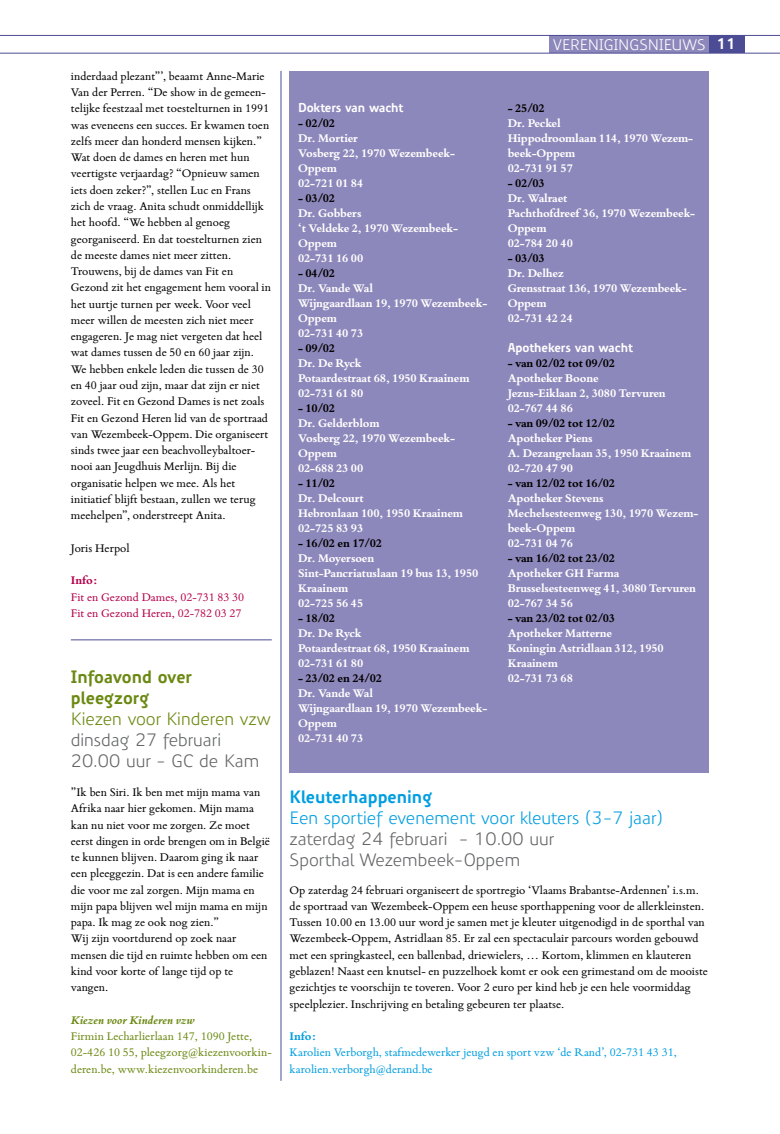
<style>
.page{position:relative;width:780px;height:1134px;background:#fff}
.page>*{position:absolute;margin:0;border:0;box-sizing:border-box;transform-origin:0 0}
.t1{font:17.5px/21px "Precious Sans";color:#646567}
.t2{font:17.5px "Precious Sans";color:#009ee0}
.t3{font:700 17.5px/21px "Precious Sans";color:#6b8912}
.t4{font:17.5px "Precious Sans";color:#6b8912}
.t5{font:700 17.5px "Precious Sans";color:#009ee0}
.t6{font:15px "Precious Sans";color:#fff}
.t7{font:700 15px "Precious Sans";color:#fff}
.t8{font:12.5px/16.2px "Bembo Book MT Pro";color:#000}
.t9{font:700 12.5px/15px "Bembo Book MT Pro";letter-spacing:-.01em;color:#fff}
.t10{font:700 12.5px "Bembo Book MT Pro";letter-spacing:-.01em;color:#000}
.t11{font:12.5px/16.2px "Bembo Book MT Pro";color:#6b8912}
.t12{font:12.5px/16.2px "Bembo Book MT Pro";color:#009ee0}
.t13{font:12.5px/16.2px "Bembo Book MT Pro";color:#b5004b}
.t14{font:700 12.5px "Precious Sans";letter-spacing:-.01em;color:#fff}
.t15{font:italic 700 12.5px "Bembo Book MT Pro";color:#6b8912}
.t16{font:700 12.5px "Bembo Book MT Pro";color:#b5004b}
.t17{font:700 12.5px "Bembo Book MT Pro";color:#009ee0}
</style>
<div class="page">
<div style="left:709px;top:35px;width:35px;height:18px;background:#4c4c95"></div>
<div style="left:549px;top:35px;width:160px;height:18px;background:#8d88bb"></div>
<hr style="left:0;top:35px;width:780px;height:1px;background:#4c4c95">
<hr style="left:0;top:53px;width:780px;height:1px;background:#4c4c95">
<div style="left:289px;top:71px;width:420px;height:701px;background:#8d88bb"></div>
<hr style="left:71px;top:639px;width:201px;height:1px;background:#4c4c95">
<hr style="left:281px;top:71px;width:1px;height:1010px;background:#4c4c95">
<p class="t8" style="left:71px;top:67px;width:201px">inderdaad plezant”’, beaamt Anne-Marie Van der Perren. “De show in de gemeen&shy;telijke feestzaal met toestelturnen in 1991 was eveneens een succes. Er kwamen toen zelfs meer dan honderd mensen kijken.” Wat doen de dames en heren met hun veertigste verjaardag? “Opnieuw samen iets doen zeker?”, stellen Luc en Frans zich de vraag. Anita schudt onmiddellijk het hoofd. “We hebben al genoeg georganiseerd. En dat toestelturnen zien de meeste dames niet meer zitten.<br>Trouwens, bij de dames van Fit en Gezond zit het engagement hem vooral in het uurtje turnen per week. Voor veel meer willen de meesten zich niet meer engageren. Je mag niet vergeten dat heel wat dames tussen de 50 en 60 jaar zijn.<br>We hebben enkele leden die tussen de 30 en 40 jaar oud zijn, maar dat zijn er niet zoveel. Fit en Gezond Dames is net zoals Fit en Gezond Heren lid van de sportraad van Wezembeek-Oppem. Die organiseert sinds twee jaar een beachvolleybaltoer&shy;nooi aan Jeugdhuis Merlijn. Bij die organisatie helpen we mee. Als het initiatief blijft bestaan, zullen we terug meehelpen”, onderstreept Anita.</p>
<p class="t8" style="left:71px;top:539px;width:60px">Joris Herpol</p>
<p class="t16" style="left:71px;top:572px;width:28px">Info:</p>
<p class="t13" style="left:71px;top:588px;width:175px">Fit en Gezond Dames, 02-731 83 30<br>Fit en Gezond Heren, 02-782 03 27</p>
<h1 class="t3" style="left:71px;top:667px;width:123px">Infoavond over pleegzorg</h1>
<h1 class="t4" style="left:71px;top:708px;width:201px">Kiezen voor Kinderen vzw</h1>
<h1 class="t1" style="left:71px;top:729px;width:190px">dinsdag 27 februari<br>20.00 uur - GC de Kam</h1>
<p class="t8" style="left:71px;top:783px;width:201px">”Ik ben Siri. Ik ben met mijn mama van Afrika naar hier gekomen. Mijn mama kan nu niet voor me zorgen. Ze moet eerst dingen in orde brengen om in België te kunnen blijven. Daarom ging ik naar een pleeggezin. Dat is een andere familie die voor me zal zorgen. Mijn mama en mijn papa blijven wel mijn mama en mijn papa. Ik mag ze ook nog zien.”<br>Wij zijn voortdurend op zoek naar mensen die tijd en ruimte hebben om een kind voor korte of lange tijd op te vangen.</p>
<p class="t15" style="left:71px;top:1012px;width:125px">Kiezen voor Kinderen vzw</p>
<p class="t11" style="left:71px;top:1027px;width:202px">Firmin Lecharlierlaan 147, 1090 Jette,<br>02-426 10 55, pleegzorg@kiezenvoorkin&shy;deren.be, www.kiezenvoorkinderen.be</p>
<p class="t6" style="left:553px;top:35px;width:154px">VERENIGINGSNIEUWS</p>
<p class="t7" style="left:717px;top:34px;width:21px">11</p>
<p class="t14" style="left:298px;top:100px;width:107px">Dokters van wacht</p>
<p class="t10" style="left:298px;top:115px;width:39px">- 02/02</p>
<p class="t9" style="left:298px;top:130px;width:158px">Dr. Mortier<br>Vosberg 22, 1970 Wezembeek-<br>Oppem<br>02-721 01 84</p>
<p class="t10" style="left:298px;top:190px;width:39px">- 03/02</p>
<p class="t9" style="left:298px;top:205px;width:161px">Dr. Gobbers<br>‘t Veldeke 2, 1970 Wezembeek-<br>Oppem<br>02-731 16 00</p>
<p class="t10" style="left:298px;top:265px;width:39px">- 04/02</p>
<p class="t9" style="left:298px;top:280px;width:191px">Dr. Vande Wal<br>Wijngaardlaan 19, 1970 Wezembeek-<br>Oppem<br>02-731 40 73</p>
<p class="t10" style="left:298px;top:340px;width:39px">- 09/02</p>
<p class="t9" style="left:298px;top:355px;width:173px">Dr. De Ryck<br>Potaardestraat 68, 1950 Kraainem<br>02-731 61 80</p>
<p class="t10" style="left:298px;top:400px;width:39px">- 10/02</p>
<p class="t9" style="left:298px;top:415px;width:158px">Dr. Gelderblom<br>Vosberg 22, 1970 Wezembeek-<br>Oppem<br>02-688 23 00</p>
<p class="t10" style="left:298px;top:475px;width:39px">- 11/02</p>
<p class="t9" style="left:298px;top:490px;width:166px">Dr. Delcourt<br>Hebronlaan 100, 1950 Kraainem<br>02-725 83 93</p>
<p class="t10" style="left:298px;top:535px;width:85px">- 16/02 en 17/02</p>
<p class="t9" style="left:298px;top:550px;width:182px">Dr. Moyersoen<br>Sint-Pancriatuslaan 19 bus 13, 1950<br>Kraainem<br>02-725 56 45</p>
<p class="t10" style="left:298px;top:610px;width:39px">- 18/02</p>
<p class="t9" style="left:298px;top:625px;width:173px">Dr. De Ryck<br>Potaardestraat 68, 1950 Kraainem<br>02-731 61 80</p>
<p class="t10" style="left:298px;top:670px;width:85px">- 23/02 en 24/02</p>
<p class="t9" style="left:298px;top:685px;width:191px">Dr. Vande Wal<br>Wijngaardlaan 19, 1970 Wezembeek-<br>Oppem<br>02-731 40 73</p>
<p class="t10" style="left:507px;top:99px;width:39px">- 25/02</p>
<p class="t9" style="left:507px;top:115px;width:187px">Dr. Peckel<br>Hippodroomlaan 114, 1970 Wezem&shy;beek-Oppem<br>02-731 91 57</p>
<p class="t10" style="left:507px;top:174px;width:39px">- 02/03</p>
<p class="t9" style="left:507px;top:190px;width:189px">Dr. Walraet<br>Pachthofdreef 36, 1970 Wezembeek-<br>Oppem<br>02-784 20 40</p>
<p class="t10" style="left:507px;top:249px;width:39px">- 03/03</p>
<p class="t9" style="left:507px;top:265px;width:180px">Dr. Delhez<br>Grensstraat 136, 1970 Wezembeek-<br>Oppem<br>02-731 42 24</p>
<p class="t14" style="left:507px;top:339px;width:127px">Apothekers van wacht</p>
<p class="t10" style="left:507px;top:354px;width:109px">- van 02/02 tot 09/02</p>
<p class="t9" style="left:507px;top:370px;width:159px">Apotheker Boone<br>Jezus-Eiklaan 2, 3080 Tervuren<br>02-767 44 86</p>
<p class="t10" style="left:507px;top:414px;width:109px">- van 09/02 tot 12/02</p>
<p class="t9" style="left:507px;top:430px;width:185px">Apotheker Piens<br>A. Dezangrelaan 35, 1950 Kraainem<br>02-720 47 90</p>
<p class="t10" style="left:507px;top:474px;width:109px">- van 12/02 tot 16/02</p>
<p class="t9" style="left:507px;top:490px;width:192px">Apotheker Stevens<br>Mechelsesteenweg 130, 1970 Wezem&shy;beek-Oppem<br>02-731 04 76</p>
<p class="t10" style="left:507px;top:549px;width:109px">- van 16/02 tot 23/02</p>
<p class="t9" style="left:507px;top:565px;width:190px">Apotheker GH Farma<br>Brusselsesteenweg 41, 3080 Tervuren<br>02-767 34 56</p>
<p class="t10" style="left:507px;top:609px;width:109px">- van 23/02 tot 02/03</p>
<p class="t9" style="left:507px;top:625px;width:157px">Apotheker Matterne<br>Koningin Astridlaan 312, 1950<br>Kraainem<br>02-731 73 68</p>
<h1 class="t5" style="left:289px;top:785px;width:144px">Kleuterhappening</h1>
<h1 class="t2" style="left:289px;top:806px;width:375px">Een sportief evenement voor kleuters (3-7 jaar)</h1>
<h1 class="t1" style="left:289px;top:828px;width:266px">zaterdag 24 februari - 10.00 uur<br>Sporthal Wezembeek-Oppem</h1>
<p class="t8" style="left:289px;top:881px;width:420px">Op zaterdag 24 februari organiseert de sportregio ‘Vlaams Brabantse-Ardennen’ i.s.m. de sportraad van Wezembeek-Oppem een heuse sporthappening voor de allerkleinsten.<br>Tussen 10.00 en 13.00 uur word je samen met je kleuter uitgenodigd in de sporthal van Wezembeek-Oppem, Astridlaan 85. Er zal een spectaculair parcours worden gebouwd met een springkasteel, een ballenbad, driewielers, … Kortom, klimmen en klauteren geblazen! Naast een knutsel- en puzzelhoek komt er ook een grimestand om de mooiste gezichtjes te voorschijn te toveren. Voor 2 euro per kind heb je een hele voormiddag speelplezier. Inschrijving en betaling gebeuren ter plaatse.</p>
<p class="t17" style="left:289px;top:1028px;width:28px">Info:</p>
<p class="t12" style="left:289px;top:1044px;width:389px">Karolien Verborgh, stafmedewerker jeugd en sport vzw ‘de Rand’, 02-731 43 31, karolien.verborgh@derand.be</p>
</div>
